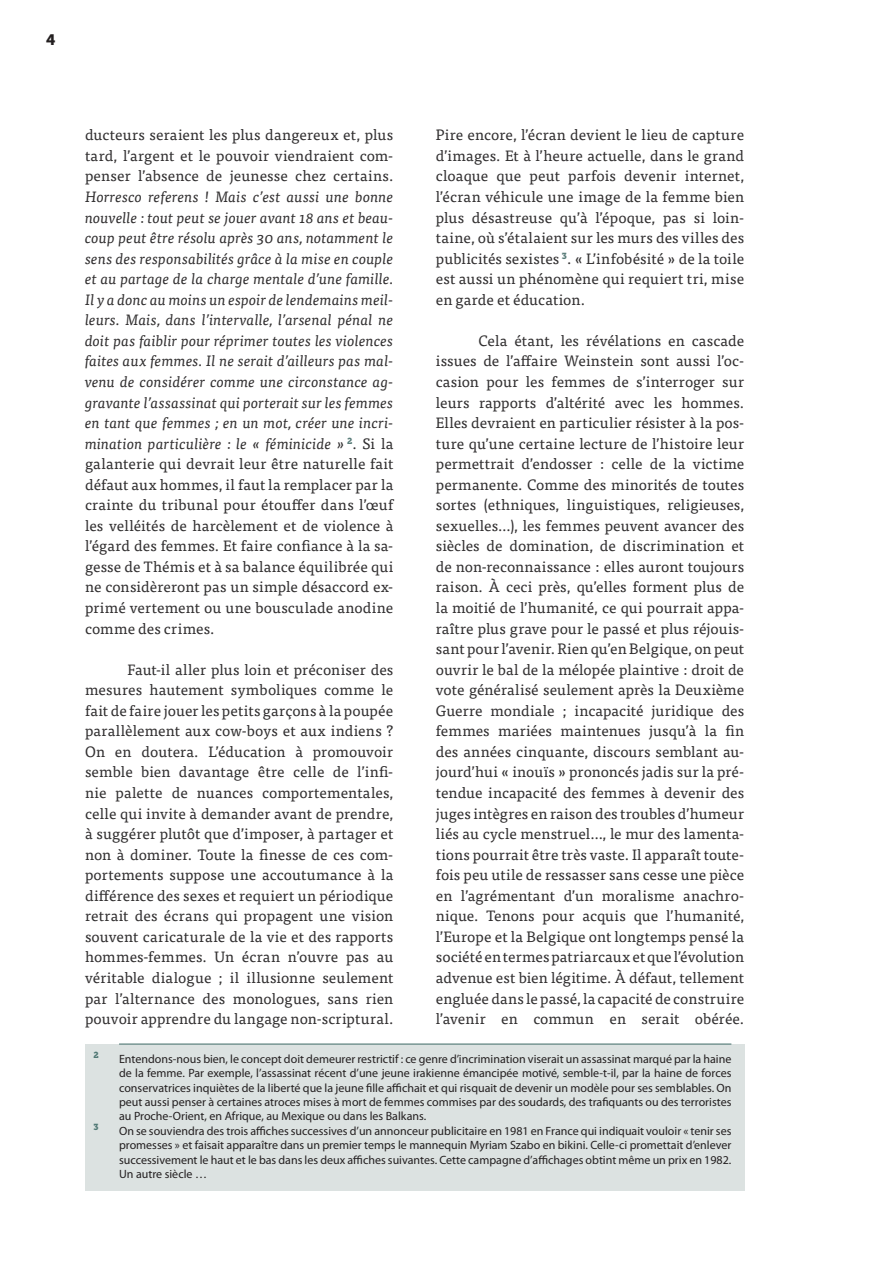
<style>
.page{position:relative;width:893px;height:1263px;background:#fff}
.page>*{position:absolute;margin:0;border:0;box-sizing:border-box;transform-origin:0 0}
.t1{font:15px/20.5px "Tisa Pro";letter-spacing:.01em;color:#312f30;text-align:justify}
.t2{font:italic 15px/20.5px "Tisa Pro";letter-spacing:.005em;color:#312f30;text-align:justify}
.t3{font:15px "Museo Slab 900";color:#231f20}
.t4{font:12px/14.4px "Myriad Pro";color:#231f20;text-align:justify}
.t5{font:8.7px "Museo Slab 900";color:#517975}
.s1{font-style:normal}
</style>
<div class="page">
<div style="left:85px;top:1044px;width:659px;height:147px;background:#dce2e1"></div>
<hr style="left:119px;top:1043px;width:612px;height:2px;background:#517975">
<p class="t3" style="left:46px;top:31px;width:11px">4</p>
<p class="t1" style="left:436px;top:124px;width:310px">Pire encore, l’écran devient le lieu de capture d’images. Et à l’heure actuelle, dans le grand cloaque que peut parfois devenir internet, l’écran véhicule une image de la femme bien plus désastreuse qu’à l’époque, pas si loin&shy;taine, où s’étalaient sur les murs des villes des publicités sexistes <sup>3</sup>. « L’infobésité » de la toile est aussi un phénomène qui requiert tri, mise en garde et éducation.</p>
<p class="t1" style="left:436px;top:329px;width:310px;text-indent:43px">Cela étant, les révélations en cascade issues de l’affaire Weinstein sont aussi l’oc&shy;casion pour les femmes de s’interroger sur leurs rapports d’altérité avec les hommes.<br>Elles devraient en particulier résister à la pos&shy;ture qu’une certaine lecture de l’histoire leur permettrait d’endosser : celle de la victime permanente. Comme des minorités de toutes sortes (ethniques, linguistiques, religieuses, sexuelles…), les femmes peuvent avancer des siècles de domination, de discrimination et de non-reconnaissance : elles auront toujours raison. À ceci près, qu’elles forment plus de la moitié de l’humanité, ce qui pourrait appa&shy;raître plus grave pour le passé et plus réjouis&shy;sant pour l’avenir. Rien qu’en Belgique, on peut ouvrir le bal de la mélopée plaintive : droit de vote généralisé seulement après la Deuxième Guerre mondiale ; incapacité juridique des femmes mariées maintenues jusqu’à la fin des années cinquante, discours semblant au&shy;jourd’hui « inouïs » prononcés jadis sur la pré&shy;tendue incapacité des femmes à devenir des juges intègres en raison des troubles d’humeur liés au cycle menstruel…, le mur des lamenta&shy;tions pourrait être très vaste. Il apparaît toute&shy;fois peu utile de ressasser sans cesse une pièce en l’agrémentant d’un moralisme anachro&shy;nique. Tenons pour acquis que l’humanité, l’Europe et la Belgique ont longtemps pensé la société en termes patriarcaux et que l’évolution advenue est bien légitime. À défaut, tellement engluée dans le passé, la capacité de construire l’avenir en commun en serait obérée.</p>
<p class="t1" style="left:85px;top:124px;width:310px">ducteurs seraient les plus dangereux et, plus tard, l’argent et le pouvoir viendraient com&shy;penser l’absence de jeunesse chez certains.</p>
<p class="t2" style="left:85px;top:186px;width:310px">Horresco referens ! Mais c’est aussi une bonne nouvelle : tout peut se jouer avant 18 ans et beau&shy;coup peut être résolu après 30 ans, notamment le sens des responsabilités grâce à la mise en couple et au partage de la charge mentale d’une famille.<br>Il y a donc au moins un espoir de lendemains meil&shy;leurs. Mais, dans l’intervalle, l’arsenal pénal ne doit pas faiblir pour réprimer toutes les violences faites aux femmes. Il ne serait d’ailleurs pas mal&shy;venu de considérer comme une circonstance ag&shy;gravante l’assassinat qui porterait sur les femmes en tant que femmes ; en un mot, créer une incri&shy;mination particulière : le « féminicide » <sup>2</sup><span class="s1">. Si la galanterie qui devrait leur être naturelle fait défaut aux hommes, il faut la remplacer par la crainte du tribunal pour étouffer dans l’œuf les velléités de harcèlement et de violence à l’égard des femmes. Et faire confiance à la sa&shy;gesse de Thémis et à sa balance équilibrée qui ne considèreront pas un simple désaccord ex&shy;primé vertement ou une bousculade anodine comme des crimes.</span></p>
<p class="t1" style="left:85px;top:658px;width:310px;text-indent:43px">Faut-il aller plus loin et préconiser des mesures hautement symboliques comme le fait de faire jouer les petits garçons à la poupée parallèlement aux cow-boys et aux indiens ?<br>On en doutera. L’éducation à promouvoir semble bien davantage être celle de l’infi&shy;nie palette de nuances comportementales, celle qui invite à demander avant de prendre, à suggérer plutôt que d’imposer, à partager et non à dominer. Toute la finesse de ces com&shy;portements suppose une accoutumance à la différence des sexes et requiert un périodique retrait des écrans qui propagent une vision souvent caricaturale de la vie et des rapports hommes-femmes. Un écran n’ouvre pas au véritable dialogue ; il illusionne seulement par l’alternance des monologues, sans rien pouvoir apprendre du langage non-scriptural.</p>
<p class="t5" style="left:94px;top:1050px;width:7px">2</p>
<p class="t4" style="left:119px;top:1051px;width:614px">Entendons-nous bien, le concept doit demeurer restrictif : ce genre d’incrimination viserait un assassinat marqué par la haine de la femme. Par exemple, l’assassinat récent d’une jeune irakienne émancipée motivé, semble-t-il, par la haine de forces conservatrices inquiètes de la liberté que la jeune fille affichait et qui risquait de devenir un modèle pour ses semblables. On peut aussi penser à certaines atroces mises à mort de femmes commises par des soudards, des trafiquants ou des terroristes au Proche-Orient, en Afrique, au Mexique ou dans les Balkans.</p>
<p class="t5" style="left:94px;top:1122px;width:7px">3</p>
<p class="t4" style="left:119px;top:1123px;width:614px">On se souviendra des trois affiches successives d’un annonceur publicitaire en 1981 en France qui indiquait vouloir « tenir ses promesses » et faisait apparaître dans un premier temps le mannequin Myriam Szabo en bikini. Celle-ci promettait d’enlever successivement le haut et le bas dans les deux affiches suivantes. Cette campagne d’affichages obtint même un prix en 1982.<br>Un autre siècle …</p>
</div>
